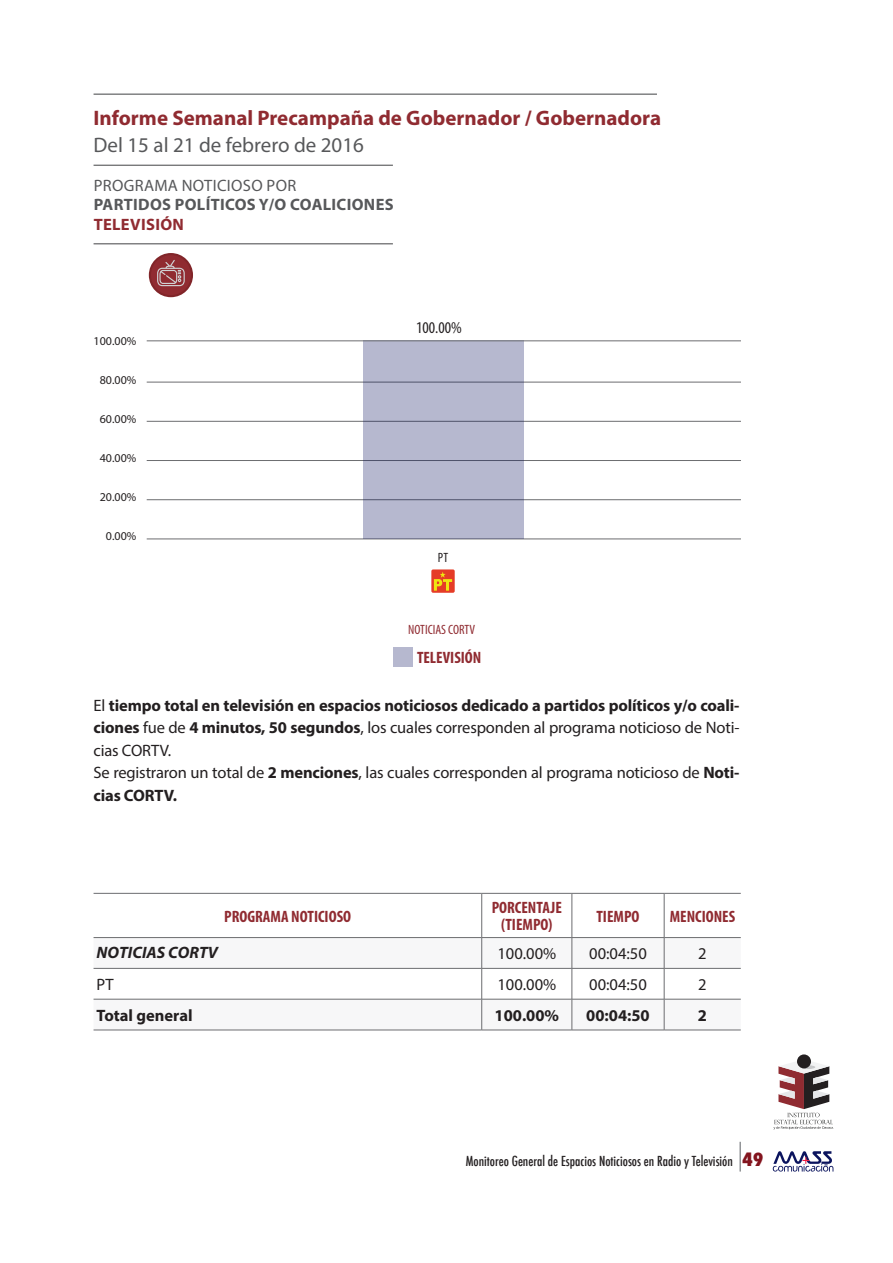
<style>
.page{position:relative;width:893px;height:1263px;background:#fff}
.page>*{position:absolute;margin:0;border:0;box-sizing:border-box;transform-origin:0 0}
.Tipo___Informe{font:700 21px "Myriad Pro";color:#902b31}
.Tipo___Informe-2{font:21px "Myriad Pro";color:#57585a}
.INTERPRETACIONES{font:700 16.5px/22.5px "Myriad Pro";letter-spacing:-.01em;color:#231f20;text-align:justify}
.INTERPRETACIONES-2{font:16.5px/22.5px "Myriad Pro";letter-spacing:-.01em;color:#231f20}
.t1{font:700 condensed 16.5px/16.5px "Myriad Pro";color:#902b31;text-align:center}
.Rubro{font:700 16.5px "Myriad Pro";letter-spacing:.02em;color:#57585a}
.Rubro-2{font:16.5px "Myriad Pro";letter-spacing:.02em;color:#57585a}
.t2{font:italic 700 16.5px "Myriad Pro";color:#231f20}
.Rubro-3{font:700 16.5px "Myriad Pro";letter-spacing:.02em;color:#902b31}
.t3{font:condensed 16.5px "Myriad Pro";color:#231f20}
.t4{font:500 condensed 13.5px "Futura";color:#231f20}
.t5{font:condensed 13.5px "Myriad Pro";color:#902b31}
.t6{font:condensed 13.5px "Myriad Pro";color:#231f20}
.t7{font:12px "Myriad Pro";color:#231f20}
.s1{font-weight:400}
.s2{font-weight:700}
.s3{font-weight:800;font-size:18px;color:#83141e}
</style>
<div class="page">
<hr style="left:739px;top:1142px;width:2px;height:29px;background:#939598">
<svg style="left:773px;top:1151px;width:60px;height:20px"></svg>
<svg style="left:797px;top:1054px;width:14px;height:14px"></svg>
<svg style="left:773px;top:1059px;width:60px;height:70px"></svg>
<hr style="left:94px;top:94px;width:563px;height:1px;background:#57585a">
<hr style="left:94px;top:243px;width:299px;height:1px;background:#57585a">
<hr style="left:94px;top:165px;width:299px;height:1px;background:#57585a">
<svg style="left:149px;top:253px;width:44px;height:44px"></svg>
<div style="left:151px;top:255px;width:40px;height:40px;background:#902b31;border-radius:50%"></div>
<svg style="left:157px;top:260px;width:28px;height:26px"></svg>
<hr style="left:147px;top:539px;width:594px;height:1px;background:#6c6d70">
<hr style="left:147px;top:460px;width:594px;height:1px;background:#6c6d70">
<hr style="left:147px;top:499px;width:594px;height:1px;background:#6c6d70">
<hr style="left:147px;top:421px;width:594px;height:1px;background:#6c6d70">
<hr style="left:147px;top:382px;width:594px;height:1px;background:#6c6d70">
<div style="left:393px;top:647px;width:20px;height:20px;background:#b6b8cf"></div>
<div style="left:363px;top:341px;width:160px;height:198px;background:#b6b8cf"></div>
<svg style="left:94px;top:938px;width:647px;height:92px"></svg>
<hr style="left:94px;top:893px;width:388px;height:1px;background:#6c6d70">
<hr style="left:481px;top:893px;width:1px;height:44px;background:#6c6d70">
<hr style="left:482px;top:893px;width:90px;height:1px;background:#6c6d70">
<hr style="left:572px;top:893px;width:1px;height:44px;background:#6c6d70">
<hr style="left:572px;top:893px;width:92px;height:1px;background:#6c6d70">
<hr style="left:664px;top:893px;width:1px;height:44px;background:#6c6d70">
<hr style="left:664px;top:893px;width:77px;height:1px;background:#6c6d70">
<hr style="left:94px;top:937px;width:388px;height:1px;background:#6c6d70">
<hr style="left:481px;top:938px;width:1px;height:30px;background:#6c6d70">
<hr style="left:482px;top:937px;width:90px;height:1px;background:#6c6d70">
<hr style="left:572px;top:938px;width:1px;height:30px;background:#6c6d70">
<hr style="left:572px;top:937px;width:92px;height:1px;background:#6c6d70">
<hr style="left:664px;top:938px;width:1px;height:30px;background:#6c6d70">
<hr style="left:664px;top:937px;width:77px;height:1px;background:#6c6d70">
<hr style="left:94px;top:968px;width:388px;height:1px;background:#6c6d70">
<hr style="left:481px;top:968px;width:1px;height:31px;background:#6c6d70">
<hr style="left:482px;top:968px;width:90px;height:1px;background:#6c6d70">
<hr style="left:572px;top:968px;width:1px;height:31px;background:#6c6d70">
<hr style="left:572px;top:968px;width:92px;height:1px;background:#6c6d70">
<hr style="left:664px;top:968px;width:1px;height:31px;background:#6c6d70">
<hr style="left:664px;top:968px;width:77px;height:1px;background:#6c6d70">
<hr style="left:94px;top:999px;width:388px;height:1px;background:#6c6d70">
<hr style="left:481px;top:999px;width:1px;height:31px;background:#6c6d70">
<hr style="left:482px;top:999px;width:90px;height:1px;background:#6c6d70">
<hr style="left:572px;top:999px;width:1px;height:31px;background:#6c6d70">
<hr style="left:572px;top:999px;width:92px;height:1px;background:#6c6d70">
<hr style="left:664px;top:999px;width:1px;height:31px;background:#6c6d70">
<hr style="left:664px;top:999px;width:77px;height:1px;background:#6c6d70">
<hr style="left:94px;top:1030px;width:388px;height:1px;background:#6c6d70">
<hr style="left:482px;top:1030px;width:90px;height:1px;background:#6c6d70">
<hr style="left:572px;top:1030px;width:92px;height:1px;background:#6c6d70">
<hr style="left:664px;top:1030px;width:77px;height:1px;background:#6c6d70">
<hr style="left:147px;top:341px;width:594px;height:1px;background:#6c6d70">
<div style="left:431px;top:569px;width:24px;height:24px;background:#e53c27;border-radius:2px"></div>
<svg style="left:434px;top:572px;width:18px;height:19px"></svg>
<p class="Tipo___Informe" style="left:94px;top:104px;width:569px">Informe Semanal Precampaña de Gobernador / Gobernadora</p>
<p class="Tipo___Informe-2" style="left:94px;top:132px;width:272px">Del 15 al 21 de febrero de 2016</p>
<p class="Rubro-2" style="left:94px;top:175px;width:204px">PROGRAMA NOTICIOSO POR</p>
<p class="Rubro" style="left:94px;top:194px;width:301px">PARTIDOS POLÍTICOS Y/O COALICIONES</p>
<p class="Rubro-3" style="left:94px;top:213px;width:92px">TELEVISIÓN</p>
<p class="t7" style="left:94px;top:333px;width:44px">100.00%</p>
<p class="t7" style="left:100px;top:372px;width:38px">80.00%</p>
<p class="t7" style="left:100px;top:411px;width:38px">60.00%</p>
<p class="t7" style="left:100px;top:450px;width:38px">40.00%</p>
<p class="t7" style="left:100px;top:489px;width:38px">20.00%</p>
<p class="t7" style="left:106px;top:528px;width:32px">0.00%</p>
<p class="t3" style="left:416px;top:318px;width:47px">100.00%</p>
<p class="t6" style="left:438px;top:549px;width:12px">PT</p>
<p class="t5" style="left:408px;top:621px;width:68px">NOTICIAS CORTV</p>
<p class="t1" style="left:417px;top:649px;width:66px">TELEVISIÓN</p>
<p class="INTERPRETACIONES" style="left:94px;top:693px;width:647px"><span class="s1">El</span> tiempo total en televisión en espacios noticiosos dedicado a partidos políticos y/o coali&shy;ciones <span class="s1">fue de</span> 4 minutos, 50 segundos<span class="s1">, los cuales corresponden al programa noticioso de Noti&shy;cias CORTV.</span></p>
<p class="INTERPRETACIONES-2" style="left:94px;top:761px;width:647px">Se registraron un total de <span class="s2">2 menciones</span>, las cuales corresponden al programa noticioso de <span class="s2">Noti&shy;cias CORTV.</span></p>
<p class="t1" style="left:224px;top:907px;width:128px">PROGRAMA NOTICIOSO</p>
<p class="t1" style="left:492px;top:899px;width:72px">PORCENTAJE (TIEMPO)</p>
<p class="t1" style="left:596px;top:907px;width:45px">TIEMPO</p>
<p class="t1" style="left:670px;top:907px;width:67px">MENCIONES</p>
<p class="t2" style="left:97px;top:942px;width:123px">NOTICIAS CORTV</p>
<p class="INTERPRETACIONES-2" style="left:497px;top:942px;width:60px">100.00%</p>
<p class="INTERPRETACIONES-2" style="left:589px;top:942px;width:59px">00:04:50</p>
<p class="INTERPRETACIONES-2" style="left:698px;top:942px;width:10px">2</p>
<p class="INTERPRETACIONES-2" style="left:97px;top:973px;width:18px">PT</p>
<p class="INTERPRETACIONES-2" style="left:497px;top:973px;width:60px">100.00%</p>
<p class="INTERPRETACIONES-2" style="left:589px;top:973px;width:59px">00:04:50</p>
<p class="INTERPRETACIONES-2" style="left:698px;top:973px;width:10px">2</p>
<p class="INTERPRETACIONES" style="left:97px;top:1003px;width:97px">Total general</p>
<p class="INTERPRETACIONES" style="left:494px;top:1003px;width:66px">100.00%</p>
<p class="INTERPRETACIONES" style="left:586px;top:1003px;width:65px">00:04:50</p>
<p class="INTERPRETACIONES" style="left:698px;top:1003px;width:11px">2</p>
<p class="t4" style="left:466px;top:1152px;width:299px">Monitoreo General de Espacios Noticiosos en Radio y Televisión <span class="s3">49</span></p>
</div>
